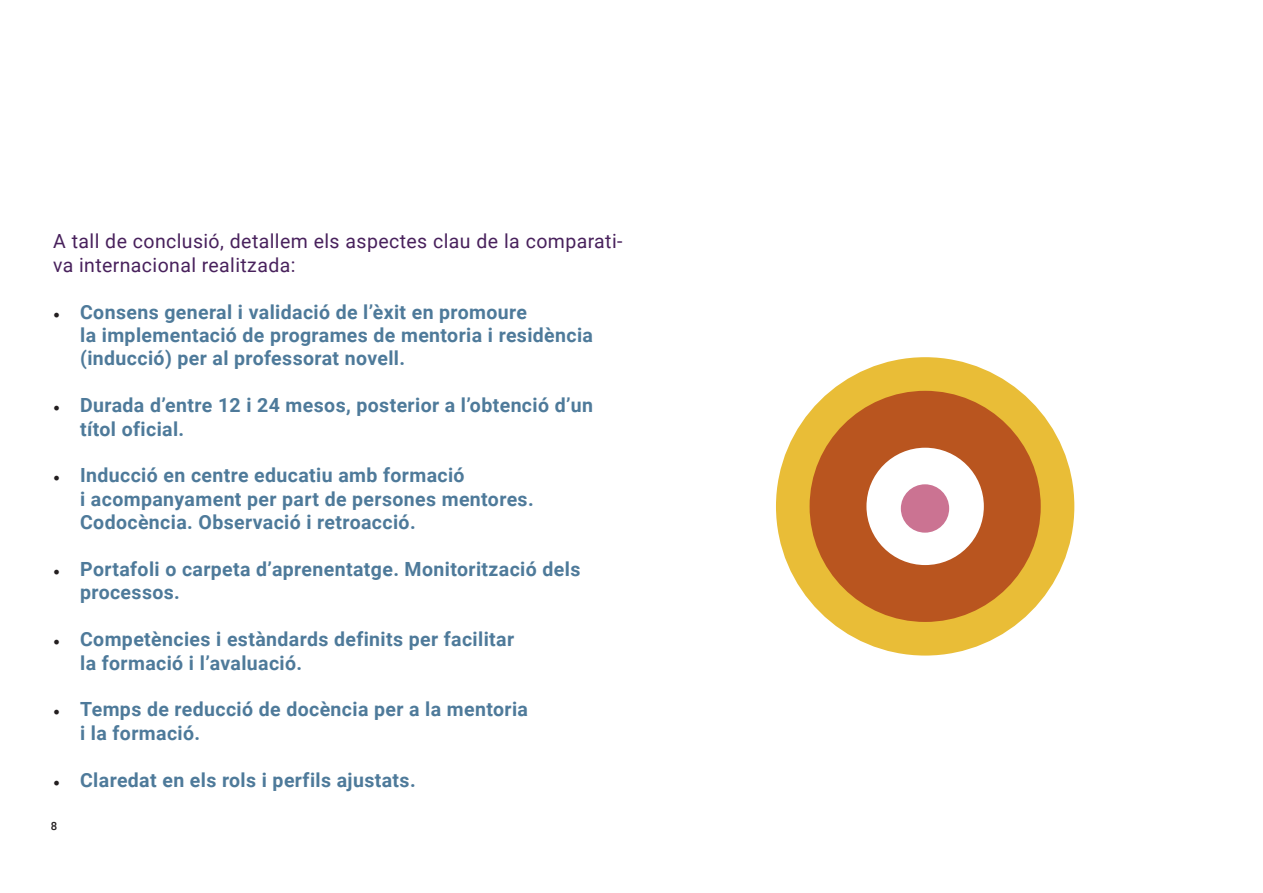
<style>
.page{position:relative;width:1263px;height:893px;background:#fff}
.page>*{position:absolute;margin:0;border:0;box-sizing:border-box;transform-origin:0 0}
.t1{font:700 19.5px/23.4px "Roboto";letter-spacing:.02em;color:#4e7a9a}
.t2{font:19.5px/23.4px "Roboto";letter-spacing:.02em;color:#48215c}
.t3{font:500 11.4px "Roboto";color:#231f20}
.s1{font-family:"Minion Pro";font-weight:400;font-size:18px;color:#231f20}
</style>
<div class="page">
<svg style="left:776px;top:357px;width:298px;height:299px;background:#cf862b"></svg>
<div style="left:866px;top:448px;width:118px;height:117px;background:#fff;border-radius:50%"></div>
<div style="left:901px;top:484px;width:48px;height:49px;background:#cb7392;border-radius:50%"></div>
<p class="t2" style="left:53px;top:229px;width:571px">A tall de conclusió, detallem els aspectes clau de la comparati&shy;va internacional realitzada:</p>
<p class="t1" style="left:80px;top:299px;width:514px;text-indent:-27px"><span class="s1">•</span> Consens general i validació de l’èxit en promoure<br>la implementació de programes de mentoria i residència (inducció) per al professorat novell.</p>
<p class="t1" style="left:80px;top:393px;width:514px;text-indent:-27px"><span class="s1">•</span> Durada d’entre 12 i 24 mesos, posterior a l’obtenció d’un títol oficial.</p>
<p class="t1" style="left:80px;top:463px;width:455px;text-indent:-27px"><span class="s1">•</span> Inducció en centre educatiu amb formació<br>i acompanyament per part de persones mentores.<br>Codocència. Observació i retroacció.</p>
<p class="t1" style="left:80px;top:557px;width:502px;text-indent:-27px"><span class="s1">•</span> Portafoli o carpeta d’aprenentatge. Monitorització dels processos.</p>
<p class="t1" style="left:80px;top:627px;width:436px;text-indent:-27px"><span class="s1">•</span> Competències i estàndards definits per facilitar la formació i l’avaluació.</p>
<p class="t1" style="left:80px;top:697px;width:449px;text-indent:-27px"><span class="s1">•</span> Temps de reducció de docència per a la mentoria i la formació.</p>
<p class="t1" style="left:53px;top:767px;width:364px"><span class="s1">•</span> Claredat en els rols i perfils ajustats.</p>
<p class="t3" style="left:50px;top:818px;width:8px">8</p>
</div>
